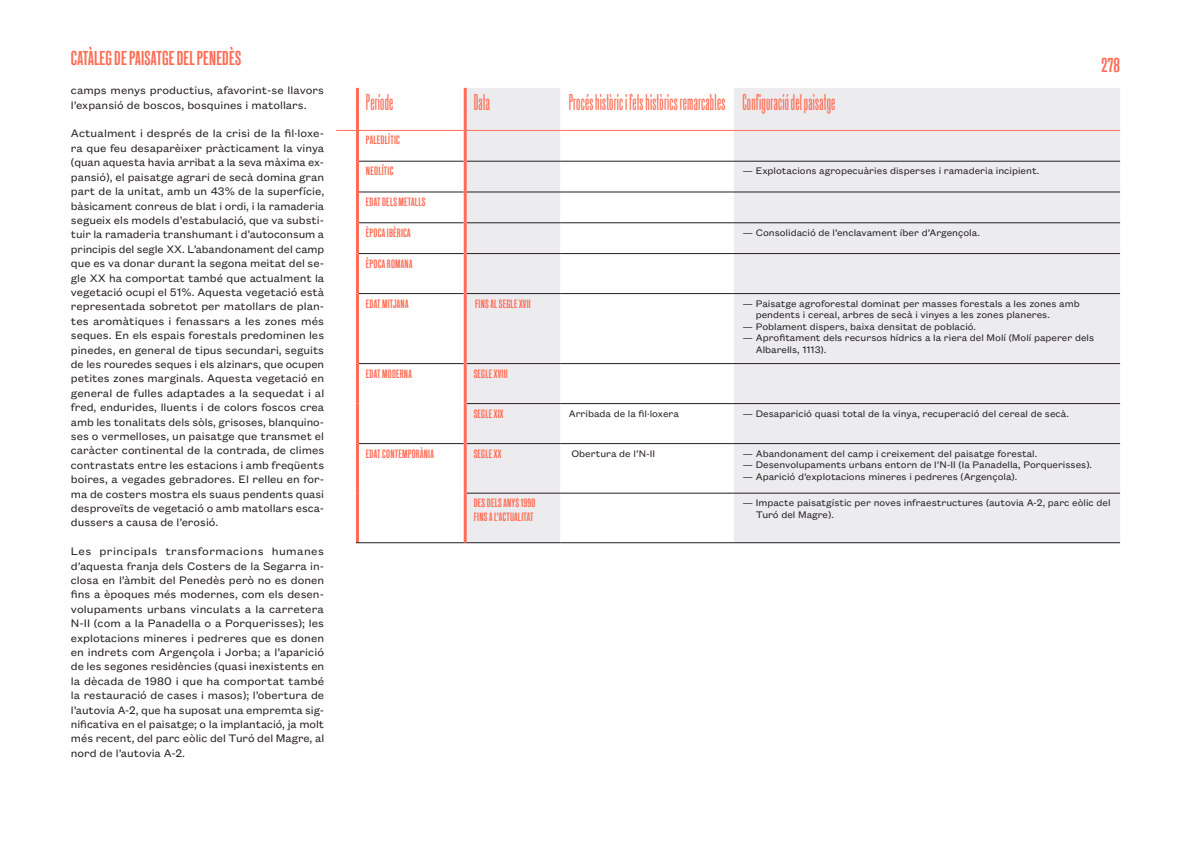
<style>
.page{position:relative;width:1191px;height:842px;background:#fff}
.page>*{position:absolute;margin:0;border:0;box-sizing:border-box;transform-origin:0 0}
.t1{font:23px "New Grotesk Round ONE";letter-spacing:.01em;color:#ff6c54}
.t2{font:20px "New Grotesk Square THREE";letter-spacing:.01em;color:#ff6c54}
.t3{font:12px/14.4px "Founders Grotesk Text";color:#231f20;text-align:justify}
.t4{font:12px/14px "New Grotesk Square THREE";letter-spacing:.02em;color:#ff6c54}
.t5{font:10.5px/11.5px "Founders Grotesk Text";color:#231f20}
</style>
<div class="page">
<svg style="left:467px;top:88px;width:653px;height:454px;fill:#ececee"></svg>
<hr style="left:356px;top:88px;width:3px;height:42px;background:#ff6c54">
<hr style="left:356px;top:131px;width:3px;height:30px;background:#ff6c54">
<hr style="left:356px;top:161px;width:3px;height:31px;background:#ff6c54">
<hr style="left:356px;top:192px;width:3px;height:31px;background:#ff6c54">
<hr style="left:356px;top:223px;width:3px;height:31px;background:#ff6c54">
<hr style="left:356px;top:254px;width:3px;height:40px;background:#ff6c54">
<hr style="left:356px;top:294px;width:3px;height:70px;background:#ff6c54">
<hr style="left:356px;top:364px;width:3px;height:40px;background:#ff6c54">
<hr style="left:356px;top:404px;width:3px;height:40px;background:#ff6c54">
<hr style="left:356px;top:444px;width:3px;height:49px;background:#ff6c54">
<hr style="left:356px;top:493px;width:3px;height:50px;background:#ff6c54">
<svg style="left:336px;top:130px;width:21px;height:1px"></svg>
<hr style="left:357px;top:130px;width:107px;height:1px;background:#ff6c54">
<hr style="left:467px;top:130px;width:93px;height:1px;background:#ff6c54">
<hr style="left:560px;top:130px;width:174px;height:1px;background:#ff6c54">
<hr style="left:734px;top:130px;width:386px;height:1px;background:#ff6c54">
<hr style="left:359px;top:161px;width:105px;height:1px;background:#231f20">
<hr style="left:467px;top:161px;width:93px;height:1px;background:#231f20">
<hr style="left:560px;top:161px;width:174px;height:1px;background:#231f20">
<hr style="left:734px;top:161px;width:386px;height:1px;background:#231f20">
<hr style="left:359px;top:192px;width:105px;height:1px;background:#231f20">
<hr style="left:467px;top:192px;width:93px;height:1px;background:#231f20">
<hr style="left:560px;top:192px;width:174px;height:1px;background:#231f20">
<hr style="left:734px;top:192px;width:386px;height:1px;background:#231f20">
<hr style="left:359px;top:223px;width:105px;height:1px;background:#231f20">
<hr style="left:467px;top:223px;width:93px;height:1px;background:#231f20">
<hr style="left:560px;top:223px;width:174px;height:1px;background:#231f20">
<hr style="left:734px;top:223px;width:386px;height:1px;background:#231f20">
<hr style="left:359px;top:253px;width:105px;height:1px;background:#231f20">
<hr style="left:467px;top:253px;width:93px;height:1px;background:#231f20">
<hr style="left:560px;top:253px;width:174px;height:1px;background:#231f20">
<hr style="left:734px;top:253px;width:386px;height:1px;background:#231f20">
<hr style="left:359px;top:293px;width:105px;height:1px;background:#231f20">
<hr style="left:467px;top:293px;width:93px;height:1px;background:#231f20">
<hr style="left:560px;top:293px;width:174px;height:1px;background:#231f20">
<hr style="left:734px;top:293px;width:386px;height:1px;background:#231f20">
<hr style="left:359px;top:363px;width:105px;height:1px;background:#231f20">
<hr style="left:467px;top:363px;width:93px;height:1px;background:#231f20">
<hr style="left:560px;top:363px;width:174px;height:1px;background:#231f20">
<hr style="left:734px;top:363px;width:386px;height:1px;background:#231f20">
<hr style="left:467px;top:403px;width:93px;height:1px;background:#231f20">
<hr style="left:560px;top:403px;width:174px;height:1px;background:#231f20">
<hr style="left:734px;top:403px;width:386px;height:1px;background:#231f20">
<hr style="left:359px;top:443px;width:105px;height:1px;background:#231f20">
<hr style="left:467px;top:443px;width:93px;height:1px;background:#231f20">
<hr style="left:560px;top:443px;width:174px;height:1px;background:#231f20">
<hr style="left:734px;top:443px;width:386px;height:1px;background:#231f20">
<hr style="left:467px;top:493px;width:93px;height:1px;background:#231f20">
<hr style="left:560px;top:493px;width:174px;height:1px;background:#231f20">
<hr style="left:734px;top:493px;width:386px;height:1px;background:#231f20">
<hr style="left:356px;top:542px;width:109px;height:1px;background:#231f20">
<hr style="left:465px;top:542px;width:95px;height:1px;background:#231f20">
<hr style="left:560px;top:542px;width:174px;height:1px;background:#231f20">
<hr style="left:734px;top:542px;width:386px;height:1px;background:#231f20">
<hr style="left:464px;top:88px;width:3px;height:42px;background:#ff6c54">
<hr style="left:464px;top:130px;width:3px;height:31px;background:#ff6c54">
<hr style="left:464px;top:161px;width:3px;height:31px;background:#ff6c54">
<hr style="left:464px;top:192px;width:3px;height:31px;background:#ff6c54">
<hr style="left:464px;top:223px;width:3px;height:31px;background:#ff6c54">
<hr style="left:464px;top:254px;width:3px;height:40px;background:#ff6c54">
<hr style="left:464px;top:294px;width:3px;height:70px;background:#ff6c54">
<hr style="left:464px;top:364px;width:3px;height:40px;background:#ff6c54">
<hr style="left:464px;top:404px;width:3px;height:40px;background:#ff6c54">
<hr style="left:464px;top:444px;width:3px;height:49px;background:#ff6c54">
<hr style="left:464px;top:493px;width:3px;height:50px;background:#ff6c54">
<h2 class="t2" style="left:71px;top:46px;width:172px">CATÀLEG DE PAISATGE DEL PENEDÈS</h2>
<h2 class="t2" style="left:1101px;top:53px;width:20px">278</h2>
<p class="t3" style="left:71px;top:82px;width:255px">camps menys productius, afavorint-se llavors l’expansió de boscos, bosquines i matollars.</p>
<p class="t3" style="left:71px;top:126px;width:255px">Actualment i després de la crisi de la fil·loxe&shy;ra que feu desaparèixer pràcticament la vinya (quan aquesta havia arribat a la seva màxima ex&shy;pansió), el paisatge agrari de secà domina gran part de la unitat, amb un 43% de la superfície, bàsicament conreus de blat i ordi, i la ramaderia segueix els models d’estabulació, que va substi&shy;tuir la ramaderia transhumant i d’autoconsum a principis del segle XX. L’abandonament del camp que es va donar durant la segona meitat del se&shy;gle XX ha comportat també que actualment la vegetació ocupi el 51%. Aquesta vegetació està representada sobretot per matollars de plan&shy;tes aromàtiques i fenassars a les zones més seques. En els espais forestals predominen les pinedes, en general de tipus secundari, seguits de les rouredes seques i els alzinars, que ocupen petites zones marginals. Aquesta vegetació en general de fulles adaptades a la sequedat i al fred, endurides, lluents i de colors foscos crea amb les tonalitats dels sòls, grisoses, blanquino&shy;ses o vermelloses, un paisatge que transmet el caràcter continental de la contrada, de climes contrastats entre les estacions i amb freqüents boires, a vegades gebradores. El relleu en for&shy;ma de costers mostra els suaus pendents quasi desproveïts de vegetació o amb matollars esca&shy;dussers a causa de l’erosió.</p>
<p class="t3" style="left:71px;top:543px;width:255px">Les principals transformacions humanes d’aquesta franja dels Costers de la Segarra in&shy;closa en l’àmbit del Penedès però no es donen fins a èpoques més modernes, com els desen&shy;volupaments urbans vinculats a la carretera N-II (com a la Panadella o a Porquerisses); les explotacions mineres i pedreres que es donen en indrets com Argençola i Jorba; a l’aparició de les segones residències (quasi inexistents en la dècada de 1980 i que ha comportat també la restauració de cases i masos); l’obertura de l’autovia A-2, que ha suposat una empremta sig&shy;nificativa en el paisatge; o la implantació, ja molt més recent, del parc eòlic del Turó del Magre, al nord de l’autovia A-2.</p>
<h1 class="t1" style="left:366px;top:89px;width:29px">Període</h1>
<h1 class="t1" style="left:474px;top:89px;width:18px">Data</h1>
<h1 class="t1" style="left:569px;top:89px;width:268px">Procés històric i fets històrics remarcables Configuració del paisatge</h1>
<p class="t4" style="left:366px;top:133px;width:36px">PALEOLÍTIC</p>
<p class="t4" style="left:366px;top:164px;width:29px">NEOLÍTIC</p>
<p class="t5" style="left:742px;top:164px;width:298px">— Explotacions agropecuàries disperses i ramaderia incipient.</p>
<p class="t4" style="left:366px;top:195px;width:61px">EDAT DELS METALLS</p>
<p class="t4" style="left:366px;top:226px;width:46px">ÈPOCA IBÈRICA</p>
<p class="t5" style="left:742px;top:226px;width:239px">— Consolidació de l’enclavament íber d’Argençola.</p>
<p class="t4" style="left:366px;top:256px;width:48px">ÈPOCA ROMANA</p>
<p class="t4" style="left:366px;top:296px;width:44px">EDAT MITJANA</p>
<p class="t4" style="left:475px;top:296px;width:57px">FINS AL SEGLE XVII</p>
<p class="t5" style="left:755px;top:297px;width:325px;text-indent:-13px">— Paisatge agroforestal dominat per masses forestals a les zones amb pendents i cereal, arbres de secà i vinyes a les zones planeres.</p>
<p class="t5" style="left:742px;top:320px;width:235px">— Poblament dispers, baixa densitat de població.</p>
<p class="t5" style="left:755px;top:331px;width:340px;text-indent:-13px">— Aprofitament dels recursos hídrics a la riera del Molí (Molí paperer dels<br>Albarells, 1113).</p>
<p class="t4" style="left:366px;top:366px;width:47px">EDAT MODERNA</p>
<p class="t4" style="left:474px;top:366px;width:36px">SEGLE XVIII</p>
<p class="t4" style="left:474px;top:406px;width:31px">SEGLE XIX</p>
<p class="t5" style="left:569px;top:407px;width:112px">Arribada de la fil·loxera</p>
<p class="t5" style="left:742px;top:407px;width:328px">— Desaparició quasi total de la vinya, recuperació del cereal de secà.</p>
<p class="t4" style="left:366px;top:446px;width:69px">EDAT CONTEMPORÀNIA</p>
<p class="t4" style="left:474px;top:446px;width:29px">SEGLE XX</p>
<p class="t5" style="left:571px;top:447px;width:85px">Obertura de l’N-II</p>
<p class="t5" style="left:742px;top:447px;width:296px">— Abandonament del camp i creixement del paisatge forestal.</p>
<p class="t5" style="left:742px;top:458px;width:351px">— Desenvolupaments urbans entorn de l’N-II (la Panadella, Porquerisses).</p>
<p class="t5" style="left:742px;top:470px;width:276px">— Aparició d’explotacions mineres i pedreres (Argençola).</p>
<p class="t4" style="left:474px;top:496px;width:63px">DES DELS ANYS 1990<br>FINS A L’ACTUALITAT</p>
<p class="t5" style="left:755px;top:496px;width:356px;text-indent:-13px">— Impacte paisatgístic per noves infraestructures (autovia A-2, parc eòlic del<br>Turó del Magre).</p>
</div>
